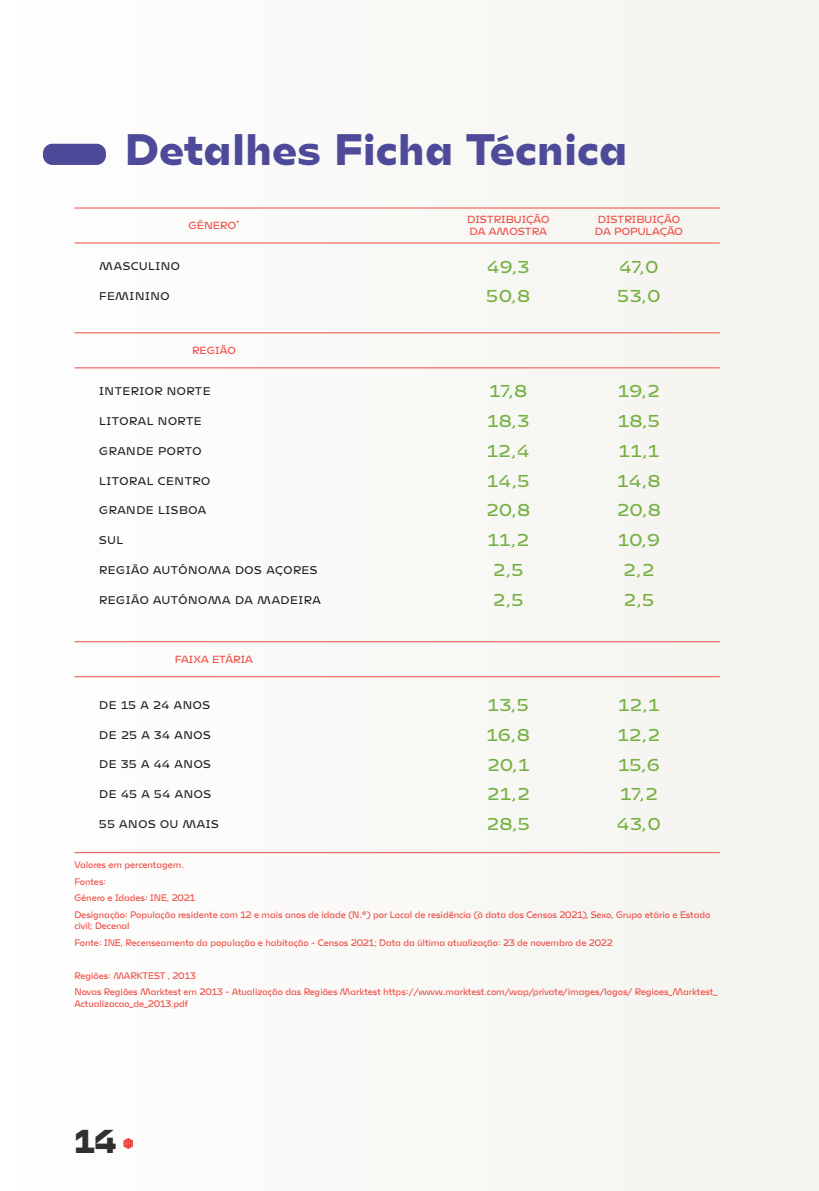
<style>
.page{position:relative;width:819px;height:1191px;background:#f9f9f6}
.page>*{position:absolute;margin:0;border:0;box-sizing:border-box;transform-origin:0 0}
.t1{font:900 42px "Mohol";color:#4e4a9a}
.t2{font:900 31.5px "Mohol";color:#312f30}
.t3{font:100 17.5px/29.8px "Mohol";letter-spacing:.05em;color:#75b042;text-align:center}
.t4{font:100 11.38px "Mohol";letter-spacing:.05em;color:#231f20}
.t5{font:100 10.5px/12.2px "Mohol";letter-spacing:.01em;color:#ef4b44}
.t6{font:100 9.62px/16.4px "Mohol";letter-spacing:-.01em;color:#ef4b44;scale:.91 1}
</style>
<div class="page">
<hr style="left:818px;top:0;width:1px;height:1191px;background:#f4f3ee">
<svg style="left:123px;top:1138px;width:10px;height:10px"></svg>
<div style="left:43px;top:144px;width:63px;height:21px;background:#4e4a9a;border-radius:9px"></div>
<hr style="left:74px;top:208px;width:645px;height:1px;background:#ef4b44">
<hr style="left:74px;top:852px;width:645px;height:1px;background:#ef4b44">
<hr style="left:74px;top:243px;width:645px;height:1px;background:#ef4b44">
<hr style="left:74px;top:367px;width:645px;height:1px;background:#ef4b44">
<hr style="left:74px;top:676px;width:645px;height:1px;background:#ef4b44">
<hr style="left:74px;top:332px;width:645px;height:1px;background:#ef4b44">
<hr style="left:74px;top:641px;width:645px;height:1px;background:#ef4b44">
<h1 class="t1" style="left:124px;top:124px;width:505px">Detalhes Ficha Técnica</h1>
<p class="t5" style="left:188px;top:219px;width:52px">GÉNERO<sup>*</sup></p>
<p class="t4" style="left:99px;top:260px;width:82px">MASCULINO</p>
<p class="t5" style="left:467px;top:213px;width:84px">DISTRIBUIÇÃO<br>DA AMOSTRA</p>
<p class="t5" style="left:594px;top:213px;width:90px">DISTRIBUIÇÃO<br>DA POPULAÇÃO</p>
<h3 class="t3" style="left:487px;top:251px;width:44px">49,3</h3>
<h3 class="t3" style="left:619px;top:251px;width:41px">47,0</h3>
<p class="t4" style="left:99px;top:290px;width:72px">FEMININO</p>
<h3 class="t3" style="left:486px;top:281px;width:45px">50,8</h3>
<h3 class="t3" style="left:617px;top:281px;width:44px">53,0</h3>
<p class="t5" style="left:192px;top:344px;width:45px">REGIÃO</p>
<p class="t4" style="left:99px;top:385px;width:113px">INTERIOR NORTE</p>
<h3 class="t3" style="left:489px;top:376px;width:39px">17,8</h3>
<h3 class="t3" style="left:618px;top:376px;width:43px">19,2</h3>
<p class="t4" style="left:99px;top:414px;width:104px">LITORAL NORTE</p>
<h3 class="t3" style="left:487px;top:406px;width:43px">18,3</h3>
<h3 class="t3" style="left:618px;top:406px;width:43px">18,5</h3>
<p class="t4" style="left:99px;top:444px;width:104px">GRANDE PORTO</p>
<h3 class="t3" style="left:487px;top:436px;width:44px">12,4</h3>
<h3 class="t3" style="left:619px;top:436px;width:41px">11,1</h3>
<p class="t4" style="left:99px;top:474px;width:112px">LITORAL CENTRO</p>
<h3 class="t3" style="left:487px;top:465px;width:44px">14,5</h3>
<h3 class="t3" style="left:617px;top:465px;width:45px">14,8</h3>
<p class="t4" style="left:99px;top:504px;width:108px">GRANDE LISBOA</p>
<h3 class="t3" style="left:486px;top:495px;width:45px">20,8</h3>
<h3 class="t3" style="left:617px;top:495px;width:45px">20,8</h3>
<p class="t4" style="left:99px;top:533px;width:25px">SUL</p>
<p class="t4" style="left:99px;top:563px;width:220px">REGIÃO AUTÓNOMA DOS AÇORES</p>
<p class="t4" style="left:99px;top:593px;width:223px">REGIÃO AUTÓNOMA DA MADEIRA</p>
<h3 class="t3" style="left:487px;top:525px;width:43px">11,2<br>2,5<br>2,5</h3>
<h3 class="t3" style="left:618px;top:525px;width:43px">10,9<br>2,2<br>2,5</h3>
<p class="t5" style="left:175px;top:652px;width:80px">FAIXA ETÁRIA</p>
<p class="t4" style="left:99px;top:698px;width:112px">DE 15 A 24 ANOS</p>
<h3 class="t3" style="left:488px;top:690px;width:42px">13,5</h3>
<h3 class="t3" style="left:618px;top:690px;width:42px">12,1</h3>
<p class="t4" style="left:99px;top:728px;width:113px">DE 25 A 34 ANOS</p>
<h3 class="t3" style="left:487px;top:719px;width:44px">16,8</h3>
<h3 class="t3" style="left:618px;top:719px;width:44px">12,2</h3>
<p class="t4" style="left:99px;top:758px;width:113px">DE 35 A 44 ANOS</p>
<h3 class="t3" style="left:487px;top:749px;width:43px">20,1</h3>
<h3 class="t3" style="left:618px;top:749px;width:43px">15,6</h3>
<p class="t4" style="left:99px;top:787px;width:113px">DE 45 A 54 ANOS</p>
<h3 class="t3" style="left:487px;top:779px;width:44px">21,2</h3>
<h3 class="t3" style="left:620px;top:779px;width:38px">17,2</h3>
<p class="t4" style="left:99px;top:817px;width:121px">55 ANOS OU MAIS</p>
<h3 class="t3" style="left:487px;top:809px;width:44px">28,5</h3>
<h3 class="t3" style="left:617px;top:809px;width:45px">43,0</h3>
<p class="t6" style="left:74px;top:856px;width:700px">Valores em percentagem.<br>Fontes:<br>Género e Idades: INE, 2021<br>Designação: População residente com 12 e mais anos de idade (N.º) por Local de residência (à data dos Censos 2021), Sexo, Grupo etário e Estado</p>
<p class="t6" style="left:74px;top:917px;width:593px">civil; Decenal<br>Fonte: INE, Recenseamento da população e habitação - Censos 2021; Data da última atualização: 23 de novembro de 2022</p>
<p class="t6" style="left:74px;top:967px;width:708px">Regiões: MARKTEST , 2013<br>Novas Regiões Marktest em 2013 - Atualização das Regiões Marktest https://www.marktest.com/wap/private/images/logos/ Regioes_Marktest_</p>
<p class="t6" style="left:74px;top:995px;width:126px">Actualizacao_de_2013.pdf</p>
<h2 class="t2" style="left:74px;top:1121px;width:44px">14</h2>
</div>
